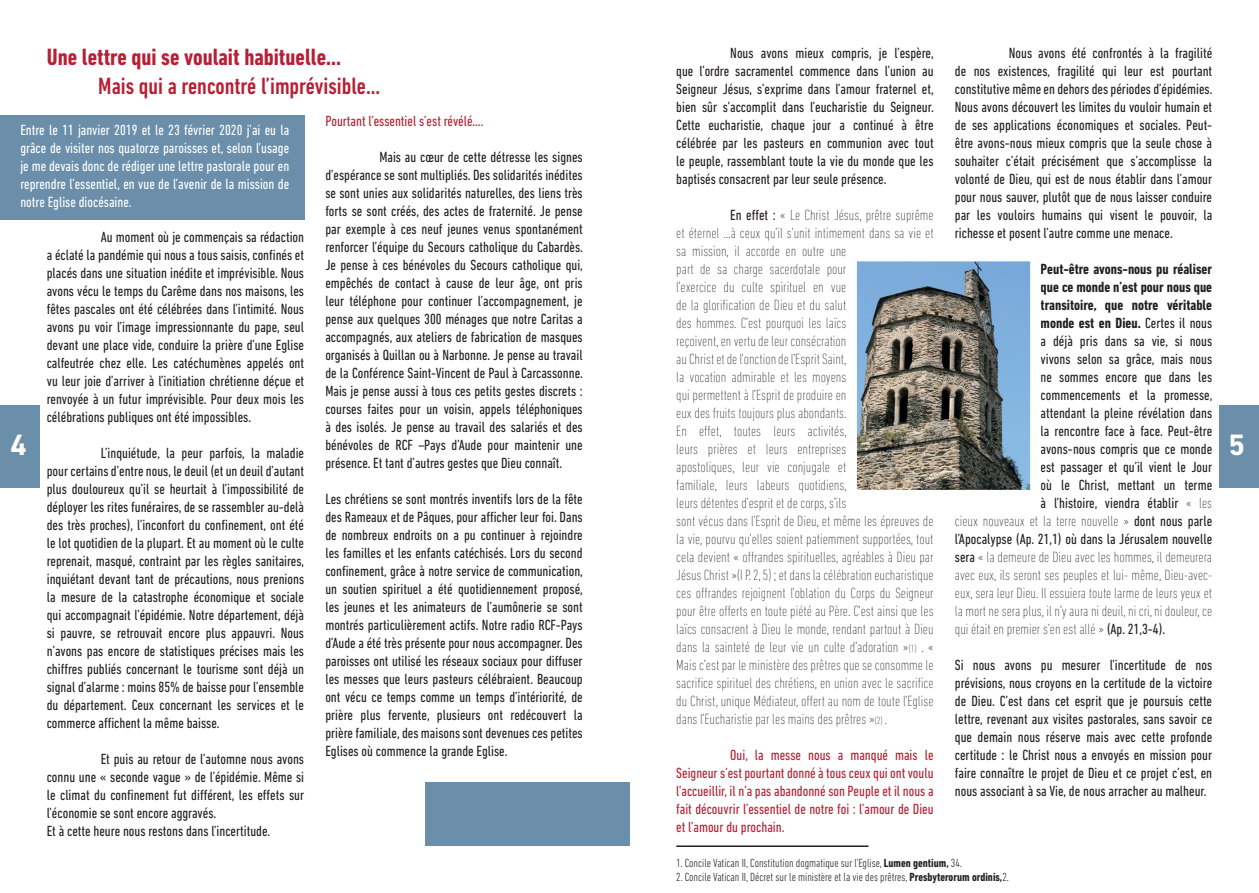
<style>
.page{position:relative;width:1259px;height:893px;background:#fff}
.page>*{position:absolute;margin:0;border:0;box-sizing:border-box;transform-origin:0 0}
.t1{font:700 30px "DIN Next LT Pro";color:#fff}
.t2{font:700 condensed 24px "DIN Next LT Pro";color:#b71f34}
.t3{font:500 condensed 24px "DIN Next LT Pro";color:#b71f34}
.t4{font:condensed 15px/18px "DIN Next LT Pro";color:#231f20;text-align:justify}
.t5{font:200 condensed 15px/18px "DIN Next LT Pro";color:#231f20}
.t6{font:condensed 15px/18px "DIN Next LT Pro";color:#b71f34;text-align:justify}
.t7{font:condensed 15px/18px "DIN Next LT Pro";color:#fff;text-align:justify}
.t8{font:700 condensed 15px "DIN Next LT Pro";color:#231f20}
.t9{font:300 condensed 12px "DIN Next LT Pro";color:#231f20}
.s1{font-weight:400}
.s2{font-size:10.5px}
.s3{font-weight:200}
.s4{font-weight:700}
</style>
<div class="page">
<div style="left:1219px;top:405px;width:40px;height:83px;background:#6b8faa"></div>
<div style="left:0;top:405px;width:40px;height:83px;background:#6b8faa"></div>
<div style="left:0;top:115px;width:304px;height:105px;background:#6b8faa"></div>
<div style="left:425px;top:782px;width:204px;height:64px;background:#6b8faa"></div>
<img style="left:857px;top:262px;width:172px;height:227px">
<hr style="left:676px;top:845px;width:192px;height:2px;background:#231f20">
<p class="t4" style="left:676px;top:44px;width:259px;text-indent:54px">Nous avons mieux compris, je l’espère, que l’ordre sacramentel commence dans l’union au Seigneur Jésus, s’exprime dans l’amour fraternel et, bien sûr s’accomplit dans l’eucharistie du Seigneur.<br>Cette eucharistie, chaque jour a continué à être célébrée par les pasteurs en communion avec tout le peuple, rassemblant toute la vie du monde que les baptisés consacrent par leur seule présence.</p>
<p class="t5" style="left:676px;top:206px;width:259px;text-indent:54px"><span class="s1">En effet :</span> « Le Christ Jésus, prêtre suprême et éternel …à ceux qu’il s’unit intimement dans sa vie et sa mission, il accorde en outre une<br>part de sa charge sacerdotale pour<br>l’exercice du culte spirituel en vue<br>de la glorification de Dieu et du salut<br>des hommes. C’est pourquoi les laïcs<br>reçoivent, en vertu de leur consécration<br>au Christ et de l’onction de l’Esprit Saint,<br>la vocation admirable et les moyens<br>qui permettent à l’Esprit de produire en<br>eux des fruits toujours plus abondants.<br>En effet, toutes leurs activités,<br>leurs prières et leurs entreprises<br>apostoliques, leur vie conjugale et<br>familiale, leurs labeurs quotidiens,<br>leurs détentes d’esprit et de corps, s’ils<br>sont vécus dans l’Esprit de Dieu, et même les épreuves de la vie, pourvu qu’elles soient patiemment supportées, tout cela devient « offrandes spirituelles, agréables à Dieu par Jésus Christ »(I P. 2, 5) ; et dans la célébration eucharistique ces offrandes rejoignent l’oblation du Corps du Seigneur pour être offerts en toute piété au Père. C’est ainsi que les laïcs consacrent à Dieu le monde, rendant partout à Dieu dans la sainteté de leur vie un culte d’adoration »<span class="s2">(1)</span> . « Mais c’est par le ministère des prêtres que se consomme le sacrifice spirituel des chrétiens, en union avec le sacrifice du Christ, unique Médiateur, offert au nom de toute l’Eglise dans l’Eucharistie par les mains des prêtres »<span class="s2">(2)</span> .</p>
<p class="t6" style="left:676px;top:746px;width:259px;text-indent:54px">Oui, la messe nous a manqué mais le Seigneur s’est pourtant donné à tous ceux qui ont voulu l’accueillir, il n’a pas abandonné son Peuple et il nous a fait découvrir l’essentiel de notre foi : l’amour de Dieu et l’amour du prochain.</p>
<p class="t4" style="left:955px;top:44px;width:259px;text-indent:54px">Nous avons été confrontés à la fragilité de nos existences, fragilité qui leur est pourtant constitutive même en dehors des périodes d’épidémies.<br>Nous avons découvert les limites du vouloir humain et de ses applications économiques et sociales. Peut&shy;être avons-nous mieux compris que la seule chose à souhaiter c’était précisément que s’accomplisse la volonté de Dieu, qui est de nous établir dans l’amour pour nous sauver, plutôt que de nous laisser conduire par les vouloirs humains qui visent le pouvoir, la richesse et posent l’autre comme une menace.</p>
<p class="t8" style="left:1040px;top:260px;width:173px">Peut-être avons-nous pu réaliser</p>
<p class="t8" style="left:1040px;top:278px;width:173px">que ce monde n’est pour nous que</p>
<p class="t8" style="left:1040px;top:296px;width:173px">transitoire, que notre véritable</p>
<p class="t8" style="left:1040px;top:314px;width:173px">monde est en Dieu. <span class="s1">Certes il nous</span></p>
<p class="t4" style="left:1040px;top:332px;width:173px">a déjà pris dans sa vie, si nous</p>
<p class="t4" style="left:1040px;top:350px;width:173px">vivons selon sa grâce, mais nous</p>
<p class="t4" style="left:1040px;top:368px;width:173px">ne sommes encore que dans les</p>
<p class="t4" style="left:1040px;top:386px;width:173px">commencements et la promesse,</p>
<p class="t4" style="left:1040px;top:404px;width:173px">attendant la pleine révélation dans</p>
<p class="t4" style="left:1040px;top:422px;width:173px">la rencontre face à face. Peut-être</p>
<p class="t4" style="left:1040px;top:440px;width:173px">avons-nous compris que ce monde</p>
<p class="t4" style="left:1040px;top:458px;width:173px">est passager et qu’il vient le Jour</p>
<p class="t4" style="left:1040px;top:476px;width:173px">où le Christ, mettant un terme</p>
<p class="t4" style="left:1040px;top:494px;width:173px">à l’histoire, viendra établir <span class="s3">« les</span></p>
<p class="t5" style="left:955px;top:512px;width:259px">cieux nouveaux et la terre nouvelle » <span class="s1">dont nous parle</span></p>
<p class="t4" style="left:955px;top:530px;width:259px">l’Apocalypse (Ap. 21,1) où dans la Jérusalem nouvelle</p>
<p class="t5" style="left:955px;top:548px;width:259px"><span class="s1">sera</span> « la demeure de Dieu avec les hommes, il demeurera</p>
<p class="t5" style="left:955px;top:566px;width:259px">avec eux, ils seront ses peuples et lui- même, Dieu-avec-</p>
<p class="t5" style="left:955px;top:584px;width:259px">eux, sera leur Dieu. Il essuiera toute larme de leurs yeux et</p>
<p class="t5" style="left:955px;top:602px;width:259px">la mort ne sera plus, il n’y aura ni deuil, ni cri, ni douleur, ce</p>
<p class="t5" style="left:955px;top:620px;width:212px">qui était en premier s’en est allé » <span class="s1">(Ap. 21,3-4).</span></p>
<p class="t4" style="left:955px;top:656px;width:259px">Si nous avons pu mesurer l’incertitude de nos prévisions, nous croyons en la certitude de la victoire de Dieu. C’est dans cet esprit que je poursuis cette lettre, revenant aux visites pastorales, sans savoir ce que demain nous réserve mais avec cette profonde certitude : le Christ nous a envoyés en mission pour faire connaître le projet de Dieu et ce projet c’est, en nous associant à sa Vie, de nous arracher au malheur.</p>
<p class="t2" style="left:47px;top:43px;width:296px">Une lettre qui se voulait habituelle...</p>
<p class="t3" style="left:98px;top:72px;width:283px">Mais qui a rencontré l’imprévisible...</p>
<p class="t6" style="left:325px;top:112px;width:160px">Pourtant l’essentiel s’est révélé….</p>
<p class="t4" style="left:325px;top:148px;width:259px;text-indent:54px">Mais au cœur de cette détresse les signes d’espérance se sont multipliés. Des solidarités inédites se sont unies aux solidarités naturelles, des liens très forts se sont créés, des actes de fraternité. Je pense par exemple à ces neuf jeunes venus spontanément renforcer l’équipe du Secours catholique du Cabardès.<br>Je pense à ces bénévoles du Secours catholique qui, empêchés de contact à cause de leur âge, ont pris leur téléphone pour continuer l’accompagnement, je pense aux quelques 300 ménages que notre Caritas a accompagnés, aux ateliers de fabrication de masques organisés à Quillan ou à Narbonne. Je pense au travail de la Conférence Saint-Vincent de Paul à Carcassonne.<br>Mais je pense aussi à tous ces petits gestes discrets : courses faites pour un voisin, appels téléphoniques à des isolés. Je pense au travail des salariés et des bénévoles de RCF –Pays d’Aude pour maintenir une présence. Et tant d’autres gestes que Dieu connaît.</p>
<p class="t4" style="left:325px;top:490px;width:259px">Les chrétiens se sont montrés inventifs lors de la fête des Rameaux et de Pâques, pour afficher leur foi. Dans de nombreux endroits on a pu continuer à rejoindre les familles et les enfants catéchisés. Lors du second confinement, grâce à notre service de communication, un soutien spirituel a été quotidiennement proposé, les jeunes et les animateurs de l’aumônerie se sont montrés particulièrement actifs. Notre radio RCF-Pays d’Aude a été très présente pour nous accompagner. Des paroisses ont utilisé les réseaux sociaux pour diffuser les messes que leurs pasteurs célébraient. Beaucoup ont vécu ce temps comme un temps d’intériorité, de prière plus fervente, plusieurs ont redécouvert la prière familiale, des maisons sont devenues ces petites Eglises où commence la grande Eglise.</p>
<p class="t7" style="left:20px;top:120px;width:270px">Entre le 11 janvier 2019 et le 23 février 2020 j’ai eu la grâce de visiter nos quatorze paroisses et, selon l’usage je me devais donc de rédiger une lettre pastorale pour en reprendre l’essentiel, en vue de l’avenir de la mission de notre Eglise diocésaine.</p>
<p class="t4" style="left:47px;top:228px;width:259px;text-indent:54px">Au moment où je commençais sa rédaction a éclaté la pandémie qui nous a tous saisis, confinés et placés dans une situation inédite et imprévisible. Nous avons vécu le temps du Carême dans nos maisons, les fêtes pascales ont été célébrées dans l’intimité. Nous avons pu voir l’image impressionnante du pape, seul devant une place vide, conduire la prière d’une Eglise calfeutrée chez elle. Les catéchumènes appelés ont vu leur joie d’arriver à l’initiation chrétienne déçue et renvoyée à un futur imprévisible. Pour deux mois les célébrations publiques ont été impossibles.</p>
<p class="t4" style="left:47px;top:444px;width:259px;text-indent:54px">L’inquiétude, la peur parfois, la maladie pour certains d’entre nous, le deuil (et un deuil d’autant plus douloureux qu’il se heurtait à l’impossibilité de déployer les rites funéraires, de se rassembler au-delà des très proches), l’inconfort du confinement, ont été le lot quotidien de la plupart. Et au moment où le culte reprenait, masqué, contraint par les règles sanitaires, inquiétant devant tant de précautions, nous prenions la mesure de la catastrophe économique et sociale qui accompagnait l’épidémie. Notre département, déjà si pauvre, se retrouvait encore plus appauvri. Nous n’avons pas encore de statistiques précises mais les chiffres publiés concernant le tourisme sont déjà un signal d’alarme : moins 85% de baisse pour l’ensemble du département. Ceux concernant les services et le commerce affichent la même baisse.</p>
<p class="t4" style="left:47px;top:750px;width:259px;text-indent:54px">Et puis au retour de l’automne nous avons connu une « seconde vague » de l’épidémie. Même si le climat du confinement fut différent, les effets sur l’économie se sont encore aggravés.</p>
<p class="t4" style="left:47px;top:822px;width:225px">Et à cette heure nous restons dans l’incertitude.</p>
<p class="t1" style="left:10px;top:427px;width:18px">4</p>
<p class="t1" style="left:1228px;top:427px;width:18px">5</p>
<p class="t9" style="left:676px;top:856px;width:287px">1. Concile Vatican II, Constitution dogmatique sur l’Eglise, <span class="s4">Lumen gentium,</span> 34.</p>
<p class="t9" style="left:676px;top:870px;width:334px">2. Concile Vatican II, Décret sur le ministère et la vie des prêtres, <span class="s4">Presbyterorum ordinis,</span>2.</p>
</div>
